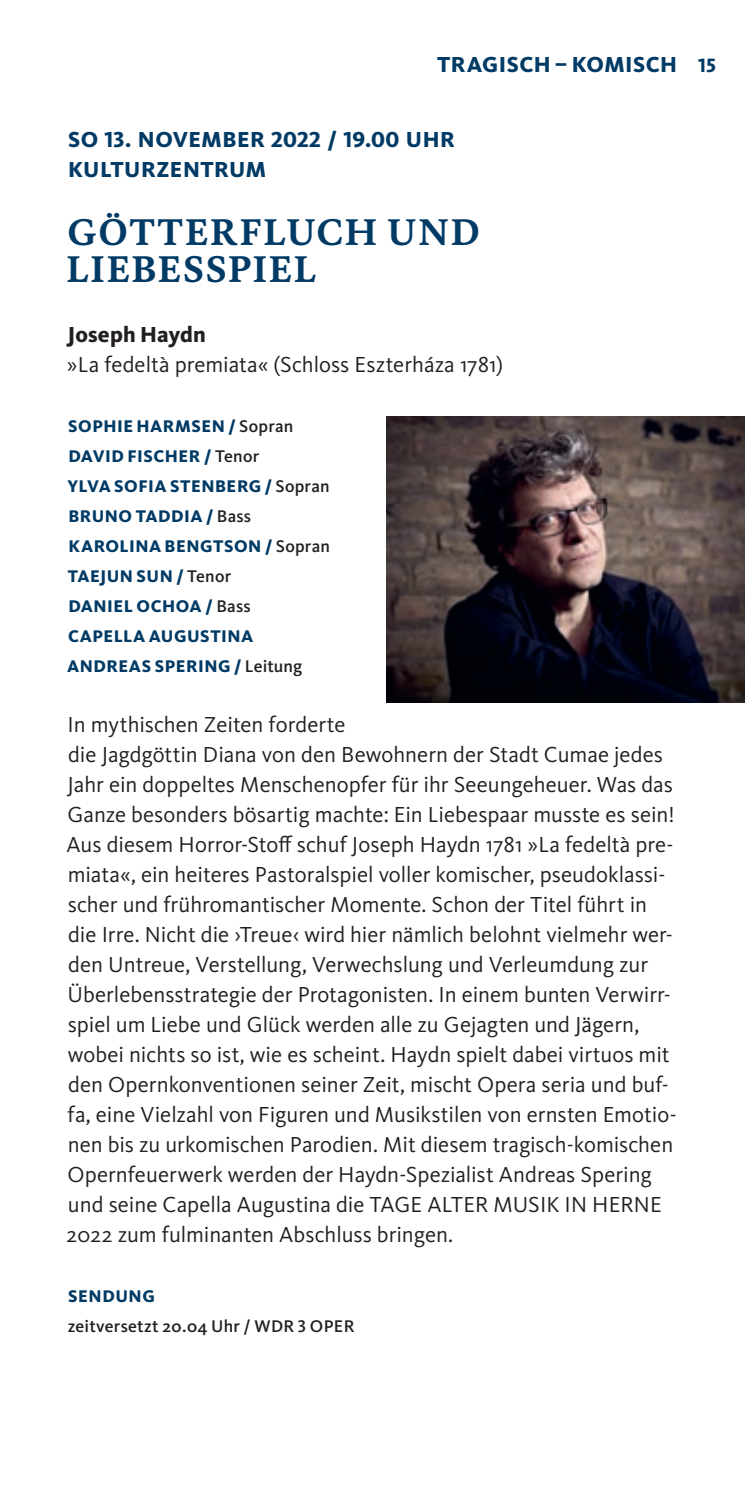
<style>
.page{position:relative;width:745px;height:1489px;background:#fff}
.page>*{position:absolute;margin:0;border:0;box-sizing:border-box;transform-origin:0 0}
.t1{font:700 37.5px/37.5px "WDR Serif";letter-spacing:.05em;color:#003a65}
.t2{font:22.5px/30px "WDR Sans";color:#231f20}
.t3{font:800 22.5px/30px "WDR Sans";letter-spacing:.02em;color:#003a65}
.t4{font:800 22.5px "WDR Sans";letter-spacing:.01em;color:#231f20}
.t5{font:800 17.5px/30px "WDR Sans";letter-spacing:.025em;color:#003a65}
.t6{font:500 17.5px "WDR Sans";letter-spacing:.015em;color:#231f20}
.s1{font-size:20px}
.s2{font-weight:500;color:#231f20}
</style>
<div class="page">
<img style="left:386px;top:417px;width:358px;height:285px">
<p class="t3" style="left:437px;top:49px;width:280px">TRAGISCH – KOMISCH <span class="s1">15</span></p>
<p class="t3" style="left:68px;top:124px;width:388px">SO 13. NOVEMBER 2022 / 19.00 UHR<br>KULTURZENTRUM</p>
<h1 class="t1" style="left:66px;top:213px;width:414px">GÖTTERFLUCH UND<br>LIEBESSPIEL</h1>
<p class="t4" style="left:67px;top:321px;width:140px">Joseph Haydn</p>
<p class="t2" style="left:67px;top:349px;width:437px">»La fedeltà premiata« (Schloss Eszterháza 1781)</p>
<p class="t5" style="left:67px;top:411px;width:264px">SOPHIE HARMSEN / <span class="s2">Sopran<br></span>DAVID FISCHER / <span class="s2">Tenor<br></span>YLVA SOFIA STENBERG / <span class="s2">Sopran<br></span>BRUNO TADDIA / <span class="s2">Bass<br></span>KAROLINA BENGTSON / <span class="s2">Sopran<br></span>TAEJUN SUN / <span class="s2">Tenor<br></span>DANIEL OCHOA / <span class="s2">Bass<br></span>CAPELLA AUGUSTINA<br>ANDREAS SPERING / <span class="s2">Leitung</span></p>
<p class="t2" style="left:66px;top:709px;width:611px">In mythischen Zeiten forderte<br>die Jagdgöttin Diana von den Bewohnern der Stadt Cumae jedes Jahr ein doppeltes Menschenopfer für ihr Seeungeheuer. Was das Ganze besonders bösartig machte: Ein Liebespaar musste es sein!<br>Aus diesem Horror-Stoff schuf Joseph Haydn 1781 »La fedeltà pre&shy;miata«, ein heiteres Pastoralspiel voller komischer, pseudoklassi&shy;scher und frühromantischer Momente. Schon der Titel führt in die Irre. Nicht die ›Treue‹ wird hier nämlich belohnt vielmehr wer&shy;den Untreue, Verstellung, Verwechslung und Verleumdung zur Überlebensstrategie der Protagonisten. In einem bunten Verwirr&shy;spiel um Liebe und Glück werden alle zu Gejagten und Jägern, wobei nichts so ist, wie es scheint. Haydn spielt dabei virtuos mit den Opernkonventionen seiner Zeit, mischt Opera seria und buf&shy;fa, eine Vielzahl von Figuren und Musikstilen von ernsten Emotio&shy;nen bis zu urkomischen Parodien. Mit diesem tragisch-komischen Opernfeuerwerk werden der Haydn-Spezialist Andreas Spering und seine Capella Augustina die TAGE ALTER MUSIK IN HERNE 2022 zum fulminanten Abschluss bringen.</p>
<p class="t5" style="left:68px;top:1281px;width:88px">SENDUNG</p>
<p class="t6" style="left:68px;top:1315px;width:288px">zeitversetzt 20.04 Uhr / WDR 3 OPER</p>
</div>
